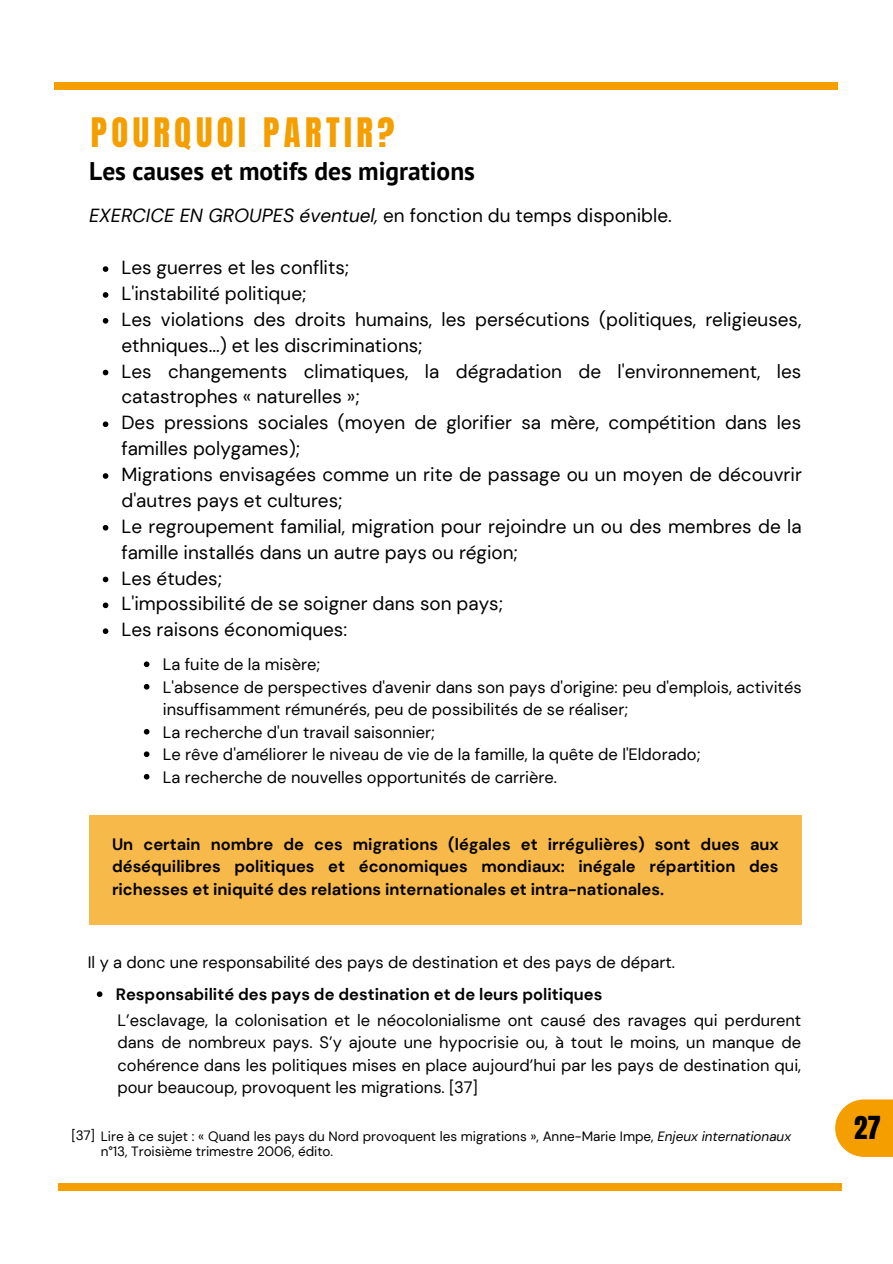
<style>
.page{position:relative;width:893px;height:1264px;background:#fff}
.page>*{position:absolute;margin:0;border:0;box-sizing:border-box;transform-origin:0 0}
.t1{font:34.5px "Anton";letter-spacing:.13em;color:#f49e00}
.t2{font:27px "Anton";color:#000}
.t3{font:700 25.5px "PT Sans";color:#000}
.t4{font:18.9px/25.8px "DM Sans";color:#000}
.t5{font:16.5px/22.5px "DM Sans";color:#000}
.t6{font:700 16.5px/22.5px "DM Sans";color:#000;text-align:justify}
.t7{font:13.5px "DM Sans";color:#000}
.s1{font-style:italic}
</style>
<div class="page">
<svg style="left:103px;top:266px;width:5px;height:6px"></svg>
<svg style="left:103px;top:292px;width:5px;height:6px"></svg>
<svg style="left:103px;top:318px;width:5px;height:5px"></svg>
<svg style="left:103px;top:370px;width:5px;height:5px"></svg>
<svg style="left:103px;top:421px;width:5px;height:6px"></svg>
<svg style="left:103px;top:473px;width:5px;height:6px"></svg>
<svg style="left:103px;top:525px;width:5px;height:5px"></svg>
<svg style="left:103px;top:576px;width:5px;height:6px"></svg>
<svg style="left:103px;top:602px;width:5px;height:6px"></svg>
<svg style="left:103px;top:628px;width:5px;height:6px"></svg>
<svg style="left:144px;top:661px;width:5px;height:6px"></svg>
<svg style="left:144px;top:684px;width:5px;height:5px"></svg>
<svg style="left:144px;top:729px;width:5px;height:5px"></svg>
<svg style="left:144px;top:751px;width:5px;height:6px"></svg>
<svg style="left:144px;top:774px;width:5px;height:5px"></svg>
<div style="left:89px;top:815px;width:712px;height:109px;background:#f7b949"></div>
<svg style="left:97px;top:991px;width:5px;height:6px"></svg>
<div style="left:55px;top:82px;width:782px;height:7px;background:#f49e00"></div>
<div style="left:58px;top:1183px;width:783px;height:7px;background:#f49e00"></div>
<svg style="left:835px;top:1099px;width:57px;height:57px;background:#f5a91d"></svg>
<p class="t1" style="left:91px;top:108px;width:305px">POURQUOI PARTIR?</p>
<p class="t3" style="left:89px;top:154px;width:387px">Les causes et motifs des migrations</p>
<p class="t4" style="left:89px;top:203px;width:584px"><span class="s1">EXERCICE EN GROUPES éventuel,</span> en fonction du temps disponible.</p>
<p class="t4" style="left:121px;top:255px;width:229px">Les guerres et les conflits;</p>
<p class="t4" style="left:121px;top:281px;width:186px">L'instabilité politique;</p>
<p class="t4" style="left:121px;top:306px;width:681px">Les violations des droits humains, les persécutions (politiques, religieuses, ethniques...) et les discriminations;</p>
<p class="t4" style="left:121px;top:358px;width:681px">Les changements climatiques, la dégradation de l'environnement, les catastrophes « naturelles »;</p>
<p class="t4" style="left:121px;top:410px;width:681px">Des pressions sociales (moyen de glorifier sa mère, compétition dans les familles polygames);</p>
<p class="t4" style="left:121px;top:461px;width:682px">Migrations envisagées comme un rite de passage ou un moyen de découvrir d'autres pays et cultures;</p>
<p class="t4" style="left:121px;top:513px;width:681px">Le regroupement familial, migration pour rejoindre un ou des membres de la famille installés dans un autre pays ou région;</p>
<p class="t4" style="left:121px;top:565px;width:102px">Les études;</p>
<p class="t4" style="left:121px;top:591px;width:383px">L'impossibilité de se soigner dans son pays;</p>
<p class="t4" style="left:121px;top:617px;width:227px">Les raisons économiques:</p>
<p class="t5" style="left:163px;top:653px;width:159px">La fuite de la misère;</p>
<p class="t5" style="left:163px;top:676px;width:640px">L'absence de perspectives d'avenir dans son pays d'origine: peu d'emplois, activités insuffisamment rémunérés, peu de possibilités de se réaliser;</p>
<p class="t5" style="left:163px;top:721px;width:273px">La recherche d'un travail saisonnier;</p>
<p class="t5" style="left:163px;top:743px;width:539px">Le rêve d'améliorer le niveau de vie de la famille, la quête de l'Eldorado;</p>
<p class="t5" style="left:163px;top:766px;width:395px">La recherche de nouvelles opportunités de carrière.</p>
<p class="t6" style="left:112px;top:833px;width:668px">Un certain nombre de ces migrations (légales et irrégulières) sont dues aux déséquilibres politiques et économiques mondiaux: inégale répartition des richesses et iniquité des relations internationales et intra-nationales.</p>
<p class="t5" style="left:88px;top:950px;width:588px">Il y a donc une responsabilité des pays de destination et des pays de départ.</p>
<p class="t6" style="left:116px;top:983px;width:488px">Responsabilité des pays de destination et de leurs politiques</p>
<p class="t5" style="left:117px;top:1008px;width:685px;text-align:justify">L’esclavage, la colonisation et le néocolonialisme ont causé des ravages qui perdurent dans de nombreux pays. S’y ajoute une hypocrisie ou, à tout le moins, un manque de cohérence dans les politiques mises en place aujourd’hui par les pays de destination qui, pour beaucoup, provoquent les migrations. [37]</p>
<p class="t7" style="left:71px;top:1127px;width:721px">[37] Lire à ce sujet : « Quand les pays du Nord provoquent les migrations », Anne-Marie Impe, <span class="s1">Enjeux internationaux</span></p>
<p class="t7" style="left:101px;top:1142px;width:234px">n°13, Troisième trimestre 2006, édito.</p>
<p class="t2" style="left:854px;top:1108px;width:28px">27</p>
</div>
